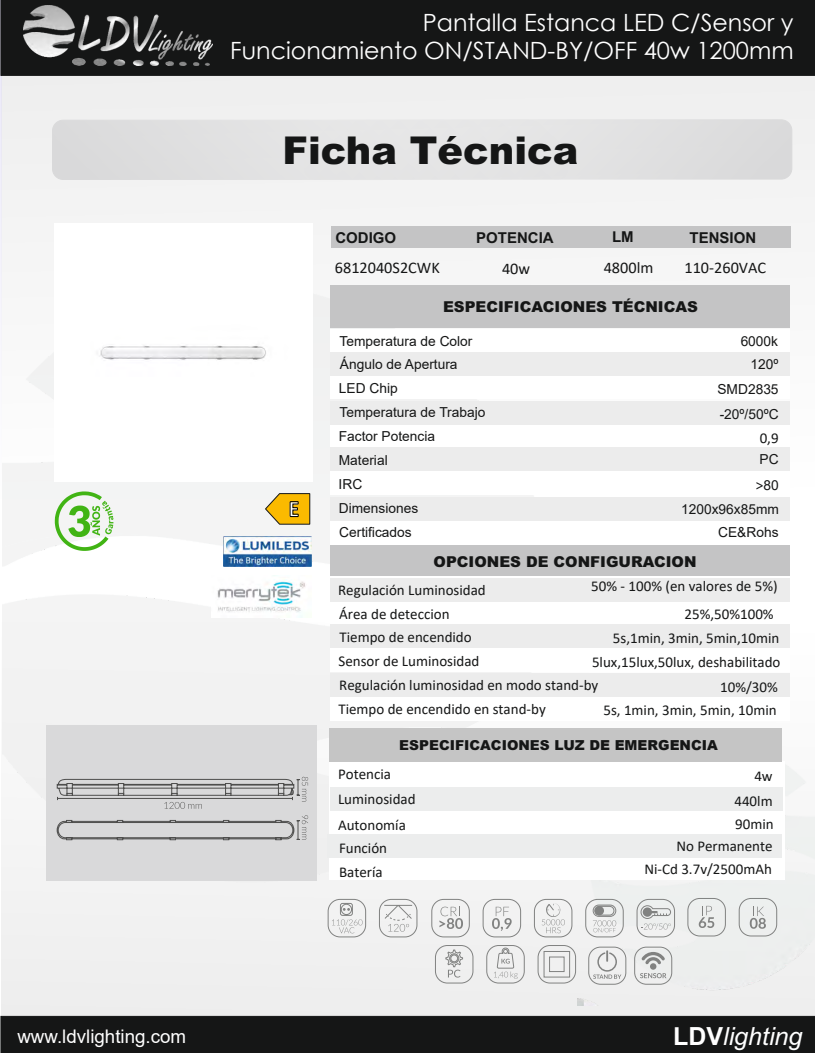
<style>
.page{position:relative;width:815px;height:1053px;background:#fff}
.page>*{position:absolute;margin:0;border:0;box-sizing:border-box;transform-origin:0 0}
.t1{font:900 38.38px "Arial";color:#151616}
.t2{font:italic 25px "Arial";color:#fff}
.t3{font:23.75px/28.5px "Century Gothic";color:#fff;text-align:right}
.t4{font:700 23.62px "Calibri";color:#fff;scale:.92 1}
.t5{font:18.75px "Arial";color:#fff}
.t6{font:16.25px "Calibri";color:#151616}
.t7{font:15px/22.5px "Calibri";color:#151616}
.t8{font:900 15px "Arial";color:#151616}
.t9{font:700 15px "Arial";color:#151616}
.t10{font:13.75px/24px "Arial";color:#151616}
.t11{font:900 13.75px "Arial";color:#151616}
.s1{font-family:"Calibri";font-size:15px}
.s2{font-weight:700;font-style:normal}
</style>
<div class="page">
<div style="left:1px;top:76px;width:814px;height:349px;background:#f3f3f3"></div>
<img style="left:2px;top:284px;width:577px;height:338px">
<div style="left:1px;top:622px;width:814px;height:430px;background:#ececec"></div>
<div style="left:304px;top:119px;width:488px;height:60px;background:#d9d9da;border:1px solid #d9d9da;border-radius:11px"></div>
<div style="left:52px;top:120px;width:516px;height:60px;background:#e3e3e4;border:1px solid #d9d9da;border-radius:11px"></div>
<div style="left:331px;top:226px;width:460px;height:22px;background:#c4c4c5"></div>
<div style="left:331px;top:285px;width:459px;height:42px;background:#c4c4c5"></div>
<div style="left:1px;top:0;width:814px;height:76px;background:#151616"></div>
<img style="left:23px;top:6px;width:189px;height:59px">
<div style="left:1px;top:1015px;width:814px;height:37px;background:#151616"></div>
<img style="left:578px;top:743px;width:237px;height:262px">
<img style="left:55px;top:223px;width:258px;height:259px">
<div style="left:46px;top:725px;width:271px;height:155px;background:#d9d9da"></div>
<div style="left:331px;top:375px;width:459px;height:24px;background:#fff"></div>
<div style="left:330px;top:329px;width:460px;height:24px;background:#fff"></div>
<div style="left:331px;top:352px;width:459px;height:23px;background:#ececec"></div>
<div style="left:331px;top:401px;width:459px;height:23px;background:#ececec"></div>
<div style="left:331px;top:425px;width:459px;height:23px;background:#fff"></div>
<div style="left:331px;top:447px;width:459px;height:24px;background:#ececec"></div>
<div style="left:331px;top:497px;width:459px;height:23px;background:#ececec"></div>
<div style="left:331px;top:521px;width:459px;height:23px;background:#fff"></div>
<div style="left:331px;top:471px;width:459px;height:24px;background:#fff"></div>
<div style="left:330px;top:647px;width:460px;height:24px;background:#fff"></div>
<div style="left:330px;top:545px;width:460px;height:30px;background:#c4c4c5"></div>
<div style="left:330px;top:601px;width:459px;height:24px;background:#fff"></div>
<div style="left:330px;top:624px;width:460px;height:23px;background:#ececec"></div>
<div style="left:330px;top:697px;width:460px;height:23px;background:#fff"></div>
<div style="left:330px;top:578px;width:460px;height:23px;background:#ececec"></div>
<svg style="left:637px;top:898px;width:38px;height:39px"></svg>
<svg style="left:379px;top:899px;width:38px;height:38px"></svg>
<svg style="left:328px;top:899px;width:38px;height:38px"></svg>
<svg style="left:492px;top:906px;width:20px;height:24px"></svg>
<div style="left:483px;top:899px;width:38px;height:38px;border:1px solid #818281;border-radius:12px"></div>
<svg style="left:699px;top:905px;width:15px;height:22px"></svg>
<div style="left:688px;top:898px;width:38px;height:38px;border:1px solid #818281;border-radius:12px"></div>
<svg style="left:750px;top:906px;width:16px;height:22px"></svg>
<div style="left:739px;top:898px;width:38px;height:38px;border:1px solid #818281;border-radius:12px"></div>
<svg style="left:439px;top:906px;width:24px;height:22px"></svg>
<div style="left:432px;top:899px;width:38px;height:38px;border:1px solid #818281;border-radius:12px"></div>
<div style="left:534px;top:899px;width:38px;height:38px;border:1px solid #818281;border-radius:12px"></div>
<svg style="left:542px;top:904px;width:23px;height:29px"></svg>
<div style="left:585px;top:899px;width:38px;height:38px;border:1px solid #818281;border-radius:12px"></div>
<svg style="left:593px;top:904px;width:23px;height:28px"></svg>
<div style="left:595px;top:906px;width:9px;height:9px;background:#818281;border-radius:50%"></div>
<svg style="left:435px;top:945px;width:38px;height:38px"></svg>
<svg style="left:486px;top:945px;width:39px;height:38px"></svg>
<svg style="left:538px;top:945px;width:38px;height:38px"></svg>
<svg style="left:588px;top:946px;width:38px;height:38px"></svg>
<svg style="left:634px;top:946px;width:38px;height:38px"></svg>
<svg style="left:55px;top:491px;width:58px;height:60px"></svg>
<svg style="left:57px;top:815px;width:251px;height:25px"></svg>
<svg style="left:57px;top:776px;width:251px;height:32px"></svg>
<img style="left:223px;top:536px;width:89px;height:31px">
<img style="left:212px;top:575px;width:99px;height:42px">
<div style="left:330px;top:761px;width:455px;height:118px;background:#fff"></div>
<div style="left:329px;top:728px;width:453px;height:33px;background:#c5c5c5"></div>
<div style="left:330px;top:787px;width:453px;height:23px;background:#eceded"></div>
<div style="left:328px;top:834px;width:454px;height:23px;background:#eceded"></div>
<svg style="left:265px;top:493px;width:45px;height:31px"></svg>
<h3 class="t3" style="left:230px;top:8px;width:565px">Pantalla Estanca LED C/Sensor y<br>Funcionamiento ON/STAND-BY/OFF 40w 1200mm</h3>
<h1 class="t1" style="left:283px;top:136px;width:297px">Ficha Técnica</h1>
<p class="t9" style="left:335px;top:232px;width:62px">CODIGO</p>
<p class="t9" style="left:476px;top:232px;width:79px">POTENCIA</p>
<p class="t9" style="left:612px;top:231px;width:23px">LM</p>
<p class="t9" style="left:690px;top:232px;width:68px">TENSION</p>
<p class="t6" style="left:335px;top:256px;width:106px">6812040S2CWK</p>
<p class="t6" style="left:502px;top:257px;width:30px">40w</p>
<p class="t6" style="left:604px;top:256px;width:51px">4800lm</p>
<p class="t6" style="left:684px;top:256px;width:83px">110-260VAC</p>
<h3 class="t4" style="left:289px;top:492px;width:13px">E</h3>
<p class="t8" style="left:443px;top:301px;width:256px">ESPECIFICACIONES TÉCNICAS</p>
<p class="t10" style="left:340px;top:330px;width:134px;line-height:22.5px">Temperatura de Color<br>Ángulo de Apertura</p>
<p class="t10" style="left:339px;top:400px;width:148px">Temperatura de Trabajo<br>Factor Potencia</p>
<p class="t10" style="left:339px;top:472px;width:81px">IRC<br>Dimensiones<br>Certificados</p>
<p class="t10" style="left:339px;top:376px;width:60px">LED Chip</p>
<p class="t10" style="left:339px;top:447px;width:50px">Material</p>
<p class="t10" style="left:741px;top:329px;width:39px;line-height:23.1px;text-align:right">6000k<br>120º</p>
<p class="t10" style="left:720px;top:402px;width:60px">-20º/50ºC</p>
<p class="t10" style="left:717px;top:377px;width:63px">SMD2835</p>
<p class="t7" style="left:760px;top:426px;width:20px">0,9</p>
<p class="t10" style="left:759px;top:447px;width:21px">PC</p>
<p class="t10" style="left:681px;top:473px;width:99px;line-height:23.6px;text-align:right"><span class="s1">&gt;</span>80<br>1200x96x85mm<br>CE&amp;Rohs</p>
<p class="t8" style="left:434px;top:556px;width:265px">OPCIONES DE CONFIGURACION</p>
<p class="t7" style="left:338px;top:578px;width:149px">Regulación Luminosidad</p>
<p class="t7" style="left:591px;top:574px;width:188px">50% - 100% (en valores de 5%)</p>
<p class="t7" style="left:339px;top:602px;width:134px">Área de deteccion<br>Tiempo de encendido</p>
<p class="t7" style="left:338px;top:672px;width:261px;line-height:23.8px">Regulación luminosidad en modo stand-by<br>Tiempo de encendido en stand-by</p>
<p class="t7" style="left:613px;top:600px;width:168px;line-height:24.8px;text-indent:72px">25%,50%100%<br>5s,1min, 3min, 5min,10min</p>
<p class="t7" style="left:603px;top:674px;width:176px;line-height:23.9px;text-align:right">10%/30%<br>5s, 1min, 3min, 5min, 10min</p>
<p class="t7" style="left:338px;top:649px;width:142px">Sensor de Luminosidad</p>
<p class="t7" style="left:592px;top:650px;width:190px">5lux,15lux,50lux, deshabilitado</p>
<p class="t11" style="left:399px;top:740px;width:320px">ESPECIFICACIONES LUZ DE EMERGENCIA</p>
<p class="t7" style="left:338px;top:762px;width:54px">Potencia</p>
<p class="t7" style="left:754px;top:764px;width:20px">4w</p>
<p class="t7" style="left:338px;top:787px;width:79px">Luminosidad</p>
<p class="t7" style="left:734px;top:789px;width:40px">440lm</p>
<p class="t7" style="left:338px;top:813px;width:69px;line-height:23.1px">Autonomía<br>Función</p>
<p class="t7" style="left:676px;top:812px;width:99px;line-height:21.8px;text-align:right">90min<br>No Permanente</p>
<p class="t7" style="left:339px;top:860px;width:45px">Batería</p>
<p class="t7" style="left:644px;top:857px;width:129px">Ni-Cd 3.7v/2500mAh</p>
<p class="t5" style="left:17px;top:1023px;width:170px">www.ldvlighting.com</p>
<h2 class="t2" style="left:673px;top:1026px;width:131px"><span class="s2">LDV</span>lighting</h2>
</div>
